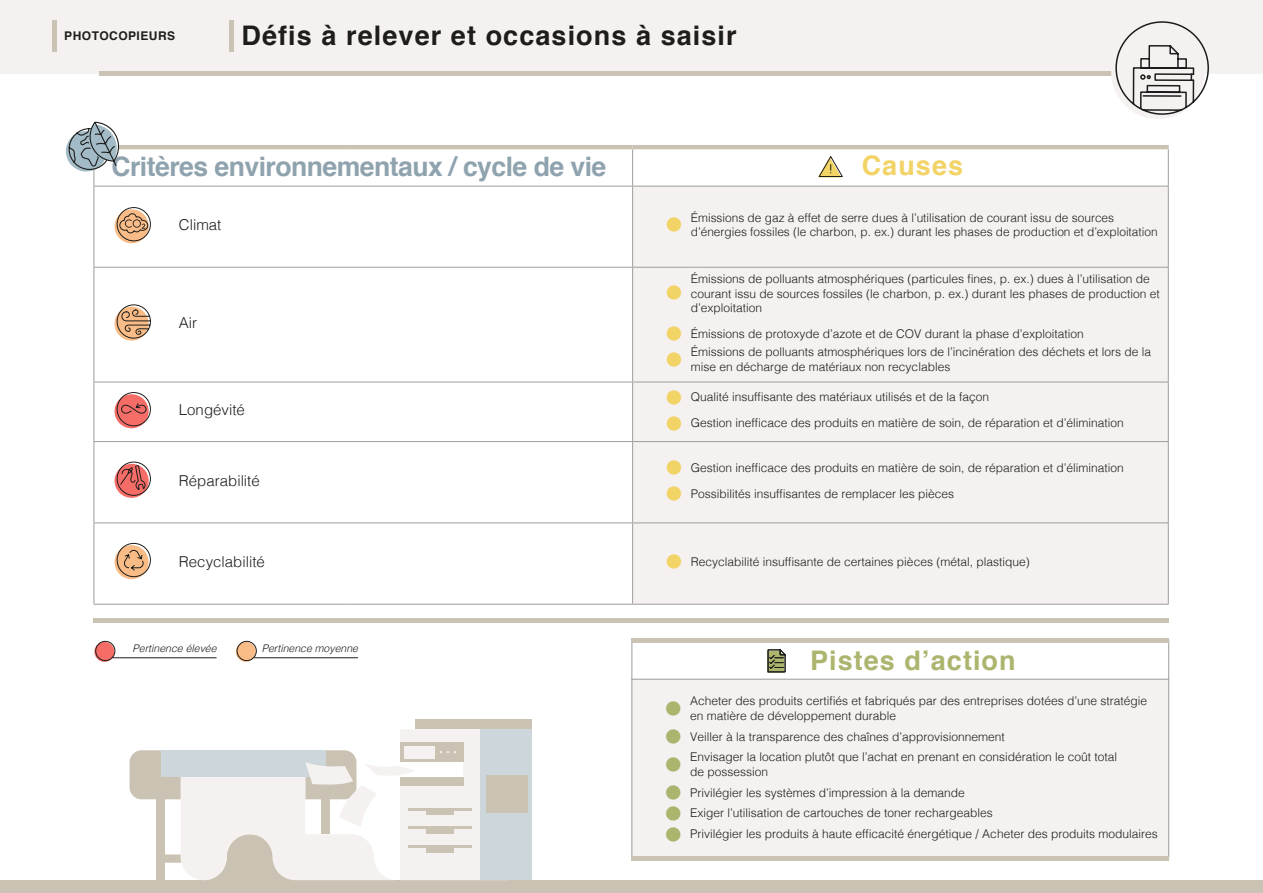
<style>
.page{position:relative;width:1263px;height:893px;background:#fff}
.page>*{position:absolute;margin:0;border:0;box-sizing:border-box;transform-origin:0 0}
.t1{font:300 39.6px "Helvetica";color:#f1d366}
.id62601{font:700 27px "Helvetica";letter-spacing:.04em;color:#1d1d1b}
.id62613{font:700 27px "Helvetica";letter-spacing:.04em;color:#adb46e}
.id62611{font:700 27px "Helvetica";letter-spacing:.04em;color:#f1d366}
.id62602{font:700 26.85px "Helvetica";letter-spacing:-.02em;color:#8fa3af}
.id62605{font:300 15px "Helvetica";color:#1d1d1b}
.t2{font:300 12px/14.4px "Helvetica";color:#1d1d1b}
.t3{font:700 12px "Helvetica";letter-spacing:.04em;color:#1d1d1b}
.t4{font:italic 300 10.5px "Helvetica";color:#1d1d1b}
.s1{font-size:39.6px;color:#f1d366}
.s2{font-size:39.6px;color:#adb46e}
</style>
<div class="page">
<div style="left:0;top:880px;width:1263px;height:13px;background:#cac3b4"></div>
<div style="left:0;top:0;width:1263px;height:73px;background:#f5f1f0"></div>
<hr style="left:100px;top:71px;width:1063px;height:4px;background:#cac3b4">
<hr style="left:52px;top:20px;width:4px;height:31px;background:#cac3b4">
<hr style="left:229px;top:20px;width:4px;height:31px;background:#cac3b4">
<div style="left:1111px;top:26px;width:94px;height:93px;background:#f5f1f0;border-radius:50%"></div>
<svg style="left:1115px;top:21px;width:95px;height:94px"></svg>
<div style="left:480px;top:729px;width:51px;height:151px;background:#ccd6db"></div>
<div style="left:415px;top:719px;width:116px;height:10px;background:#cac3b4"></div>
<div style="left:486px;top:775px;width:42px;height:37px;background:#cac3b4"></div>
<svg style="left:130px;top:730px;width:378px;height:150px"></svg>
<div style="left:632px;top:679px;width:537px;height:177px;background:#f5f1f0"></div>
<hr style="left:631px;top:679px;width:538px;height:1px;background:#9d9d9c">
<hr style="left:631px;top:640px;width:1px;height:216px;background:#9d9d9c">
<hr style="left:1168px;top:640px;width:1px;height:218px;background:#9d9d9c">
<hr style="left:94px;top:618px;width:1075px;height:4px;background:#cac3b4">
<div style="left:631px;top:638px;width:538px;height:5px;background:#cac3b4"></div>
<hr style="left:631px;top:856px;width:538px;height:4px;background:#cac3b4">
<svg style="left:767px;top:649px;width:19px;height:24px"></svg>
<hr style="left:254px;top:657px;width:104px;height:1px;background:#1d1d1b">
<div style="left:236px;top:642px;width:20px;height:20px;background:#f9bc87;border-radius:50%"></div>
<div style="left:237px;top:641px;width:20px;height:20px;border:1px solid #1d1d1b;border-radius:50%"></div>
<svg style="left:94px;top:642px;width:20px;height:20px"></svg>
<div style="left:95px;top:641px;width:20px;height:20px;border:1px solid #1d1d1b;border-radius:50%"></div>
<hr style="left:113px;top:657px;width:103px;height:1px;background:#1d1d1b">
<div style="left:633px;top:187px;width:535px;height:417px;background:#f5f1f0"></div>
<hr style="left:94px;top:149px;width:1px;height:37px;background:#9d9d9c">
<hr style="left:632px;top:149px;width:1px;height:37px;background:#9d9d9c">
<hr style="left:1168px;top:149px;width:1px;height:37px;background:#9d9d9c">
<hr style="left:94px;top:186px;width:257px;height:1px;background:#9d9d9c">
<hr style="left:94px;top:186px;width:1px;height:81px;background:#9d9d9c">
<hr style="left:351px;top:186px;width:282px;height:1px;background:#9d9d9c">
<hr style="left:633px;top:186px;width:536px;height:1px;background:#9d9d9c">
<hr style="left:632px;top:186px;width:1px;height:81px;background:#9d9d9c">
<hr style="left:1168px;top:186px;width:1px;height:81px;background:#9d9d9c">
<hr style="left:94px;top:267px;width:257px;height:1px;background:#9d9d9c">
<hr style="left:94px;top:268px;width:1px;height:114px;background:#9d9d9c">
<hr style="left:351px;top:267px;width:282px;height:1px;background:#9d9d9c">
<hr style="left:633px;top:267px;width:536px;height:1px;background:#9d9d9c">
<hr style="left:632px;top:268px;width:1px;height:114px;background:#9d9d9c">
<hr style="left:1168px;top:268px;width:1px;height:114px;background:#9d9d9c">
<hr style="left:94px;top:382px;width:257px;height:1px;background:#9d9d9c">
<hr style="left:94px;top:382px;width:1px;height:59px;background:#9d9d9c">
<hr style="left:351px;top:382px;width:282px;height:1px;background:#9d9d9c">
<hr style="left:633px;top:382px;width:536px;height:1px;background:#9d9d9c">
<hr style="left:632px;top:382px;width:1px;height:59px;background:#9d9d9c">
<hr style="left:1168px;top:382px;width:1px;height:59px;background:#9d9d9c">
<hr style="left:94px;top:441px;width:257px;height:1px;background:#9d9d9c">
<hr style="left:94px;top:442px;width:1px;height:80px;background:#9d9d9c">
<hr style="left:351px;top:441px;width:282px;height:1px;background:#9d9d9c">
<hr style="left:633px;top:441px;width:536px;height:1px;background:#9d9d9c">
<hr style="left:632px;top:442px;width:1px;height:80px;background:#9d9d9c">
<hr style="left:1168px;top:442px;width:1px;height:80px;background:#9d9d9c">
<hr style="left:94px;top:522px;width:257px;height:1px;background:#9d9d9c">
<hr style="left:94px;top:523px;width:1px;height:81px;background:#9d9d9c">
<hr style="left:351px;top:522px;width:282px;height:1px;background:#9d9d9c">
<hr style="left:633px;top:522px;width:536px;height:1px;background:#9d9d9c">
<hr style="left:632px;top:523px;width:1px;height:81px;background:#9d9d9c">
<hr style="left:1168px;top:523px;width:1px;height:81px;background:#9d9d9c">
<hr style="left:94px;top:604px;width:257px;height:1px;background:#9d9d9c">
<hr style="left:351px;top:604px;width:282px;height:1px;background:#9d9d9c">
<hr style="left:633px;top:604px;width:536px;height:1px;background:#9d9d9c">
<hr style="left:94px;top:145px;width:257px;height:4px;background:#cac3b4">
<hr style="left:351px;top:145px;width:282px;height:4px;background:#cac3b4">
<hr style="left:633px;top:145px;width:536px;height:4px;background:#cac3b4">
<div style="left:66px;top:131px;width:41px;height:41px;background:#a3bac7;border-radius:50%"></div>
<svg style="left:68px;top:121px;width:52px;height:50px"></svg>
<svg style="left:818px;top:156px;width:25px;height:21px"></svg>
<svg style="left:115px;top:209px;width:34px;height:34px"></svg>
<div style="left:117px;top:207px;width:34px;height:34px;border:1px solid #1d1d1b;border-radius:50%"></div>
<svg style="left:119px;top:213px;width:29px;height:21px"></svg>
<svg style="left:115px;top:307px;width:34px;height:34px"></svg>
<svg style="left:116px;top:304px;width:35px;height:35px"></svg>
<div style="left:115px;top:394px;width:34px;height:34px;background:#f66d68;border-radius:50%"></div>
<svg style="left:116px;top:392px;width:35px;height:35px"></svg>
<svg style="left:115px;top:464px;width:34px;height:34px"></svg>
<svg style="left:116px;top:461px;width:35px;height:35px"></svg>
<svg style="left:115px;top:545px;width:34px;height:34px"></svg>
<svg style="left:116px;top:543px;width:35px;height:34px"></svg>
<p class="t3" style="left:64px;top:26px;width:112px">PHOTOCOPIEURS</p>
<h2 class="id62601" style="left:242px;top:13px;width:497px">Défis à relever et occasions à saisir</h2>
<h3 class="id62602" style="left:111px;top:145px;width:496px">Critères environnementaux / cycle de vie</h3>
<h4 class="id62611" style="left:862px;top:143px;width:103px">Causes</h4>
<p class="id62605" style="left:179px;top:212px;width:44px">Climat</p>
<p class="t2" style="left:691px;top:210px;width:468px;text-indent:-27px"><span class="s1">•</span> Émissions de gaz à effet de serre dues à l’utilisation de courant issu de sources d’énergies fossiles (le charbon, p. ex.) durant les phases de production et d’exploitation</p>
<p class="id62605" style="left:179px;top:310px;width:20px">Air</p>
<p class="id62605" style="left:179px;top:397px;width:67px">Longévité</p>
<p class="id62605" style="left:179px;top:468px;width:82px">Réparabilité</p>
<p class="t2" style="left:691px;top:271px;width:470px">Émissions de polluants atmosphériques (particules fines, p. ex.) dues à l’utilisation de courant issu de sources fossiles (le charbon, p. ex.) durant les phases de production et d’exploitation</p>
<p class="t2" style="left:664px;top:325px;width:421px"><span class="s1">•</span> Émissions de protoxyde d’azote et de COV durant la phase d’exploitation</p>
<p class="t2" style="left:691px;top:344px;width:462px;text-indent:-27px"><span class="s1">•</span> Émissions de polluants atmosphériques lors de l’incinération des déchets et lors de la mise en décharge de matériaux non recyclables</p>
<p class="t1" style="left:664px;top:259px;width:21px">•</p>
<p class="t2" style="left:664px;top:389px;width:326px"><span class="s1">•</span> Qualité insuffisante des matériaux utilisés et de la façon</p>
<p class="t2" style="left:664px;top:415px;width:461px"><span class="s1">•</span> Gestion inefficace des produits en matière de soin, de réparation et d’élimination</p>
<p class="t2" style="left:664px;top:459px;width:461px"><span class="s1">•</span> Gestion inefficace des produits en matière de soin, de réparation et d’élimination</p>
<p class="t2" style="left:664px;top:485px;width:292px"><span class="s1">•</span> Possibilités insuffisantes de remplacer les pièces</p>
<p class="id62605" style="left:179px;top:549px;width:87px">Recyclabilité</p>
<p class="t2" style="left:664px;top:554px;width:367px"><span class="s1">•</span> Recyclabilité insuffisante de certaines pièces (métal, plastique)</p>
<p class="t4" style="left:133px;top:640px;width:86px">Pertinence élevée</p>
<p class="t4" style="left:262px;top:640px;width:98px">Pertinence moyenne</p>
<h4 class="id62613" style="left:810px;top:639px;width:207px">Pistes d’action</h4>
<p class="t2" style="left:690px;top:693px;width:458px;text-indent:-27px"><span class="s2">•</span> Acheter des produits certifiés et fabriqués par des entreprises dotées d’une stratégie en matière de développement durable</p>
<p class="t2" style="left:663px;top:728px;width:343px"><span class="s2">•</span> Veiller à la transparence des chaînes d’approvisionnement</p>
<p class="t2" style="left:690px;top:749px;width:428px;text-indent:-27px"><span class="s2">•</span> Envisager la location plutôt que l’achat en prenant en considération le coût total de possession</p>
<p class="t2" style="left:663px;top:784px;width:303px"><span class="s2">•</span> Privilégier les systèmes d’impression à la demande</p>
<p class="t2" style="left:663px;top:805px;width:331px"><span class="s2">•</span> Exiger l’utilisation de cartouches de toner rechargeables</p>
<p class="t2" style="left:663px;top:826px;width:496px"><span class="s2">•</span> Privilégier les produits à haute efficacité énergétique / Acheter des produits modulaires</p>
</div>
